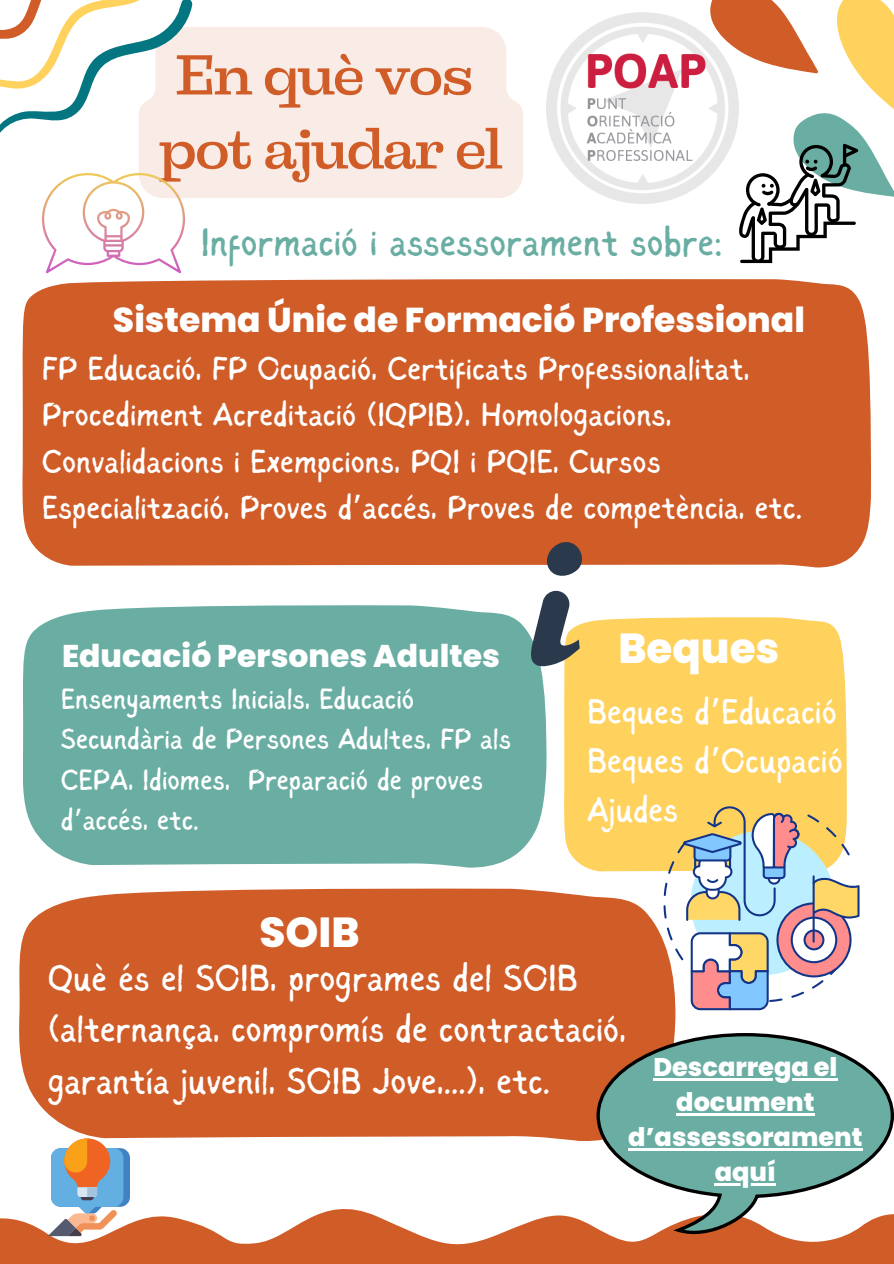
<style>
.page{position:relative;width:894px;height:1264px;background:#fff}
.page>*{position:absolute;margin:0;border:0;box-sizing:border-box;transform-origin:0 0}
.t1{font:500 53.1px "Liberteen";letter-spacing:-.04em;color:#d05c28}
.t2{font:800 41.85px "Poppins";color:#fff}
.t3{font:39.45px "Sigher";color:#6aaea3}
.t4{font:37.5px/51.8px "Sigher";color:#fff}
.t5{font:35.55px "Sigher";color:#fff}
.t6{font:800 34.5px "Poppins";color:#fff}
.t7{font:33.3px/46.2px "Sigher";color:#fff}
.t8{font:800 31.35px "Poppins";color:#fff}
.t9{font:29.25px/40.5px "Sigher";color:#fff}
.t10{font:800 25.65px/35px "Poppins";color:#fff;text-align:center}
.s1{font-family:"Noto Sans Gurmukhi"}
</style>
<div class="page">
<div style="left:22px;top:279px;width:848px;height:288px;background:#d05c28"></div>
<div style="left:564px;top:617px;width:282px;height:255px;background:#ffd25e"></div>
<div style="left:23px;top:605px;width:523px;height:262px;background:#6aaea3"></div>
<div style="left:19px;top:888px;width:656px;height:253px;background:#d05c28"></div>
<svg style="left:0;top:1209px;width:893px;height:54px;fill:#d05c28"></svg>
<img style="left:546px;top:12px;width:152px;height:192px">
<div style="left:139px;top:27px;width:384px;height:171px;background:#f9ebe5"></div>
<svg style="left:0;top:0;width:216px;height:152px"></svg>
<svg style="left:596px;top:1032px;width:296px;height:207px"></svg>
<svg style="left:663px;top:806px;width:196px;height:204px"></svg>
<svg style="left:48px;top:1138px;width:82px;height:98px"></svg>
<svg style="left:42px;top:173px;width:143px;height:100px"></svg>
<svg style="left:529px;top:591px;width:50px;height:77px"></svg>
<svg style="left:546px;top:541px;width:41px;height:35px"></svg>
<svg style="left:698px;top:0;width:195px;height:263px"></svg>
<hr style="left:653px;top:1078px;width:184px;height:2px;background:#fff">
<hr style="left:676px;top:1113px;width:138px;height:2px;background:#fff">
<hr style="left:628px;top:1148px;width:234px;height:2px;background:#fff">
<hr style="left:714px;top:1183px;width:61px;height:2px;background:#fff">
<p class="t1" style="left:176px;top:37px;width:299px">En què vos</p>
<p class="t1" style="left:159px;top:110px;width:345px">pot ajudar el</p>
<p class="t3" style="left:201px;top:226px;width:523px">Informació i assessorament sobre:</p>
<p class="t6" style="left:113px;top:295px;width:693px">Sistema Únic de Formació Professional</p>
<p class="t7" style="left:42px;top:348px;width:761px">FP Educació, FP Ocupació, Certificats Professionalitat, Procediment Acreditació (IQPIB), Homologacions, Convalidacions i Exempcions, PQI i PQIE, Cursos Especialització, Proves d<span class="s1">’</span>accés, Proves de competència, etc.</p>
<p class="t8" style="left:62px;top:633px;width:439px">Educació Persones Adultes</p>
<p class="t9" style="left:61px;top:680px;width:451px">Ensenyaments Inicials, Educació<br>Secundària de Persones Adultes, FP als<br>CEPA, Idiomes, Preparació de proves d<span class="s1">’</span>accés, etc.</p>
<p class="t2" style="left:618px;top:619px;width:162px">Beques</p>
<p class="t5" style="left:587px;top:697px;width:251px">Beques d<span class="s1">’</span>Educació</p>
<p class="t5" style="left:587px;top:746px;width:257px">Beques d<span class="s1">’</span>Ocupació</p>
<p class="t5" style="left:587px;top:795px;width:93px">Ajudes</p>
<p class="t2" style="left:259px;top:902px;width:101px">SOIB</p>
<p class="t4" style="left:48px;top:954px;width:579px">Què és el SOIB, programes del SOIB (alternança, compromís de contractació, garantía juvenil, SOIB Jove,...), etc.</p>
<p class="t10" style="left:628px;top:1049px;width:235px">Descarrega el document d’assessorament aquí</p>
</div>
